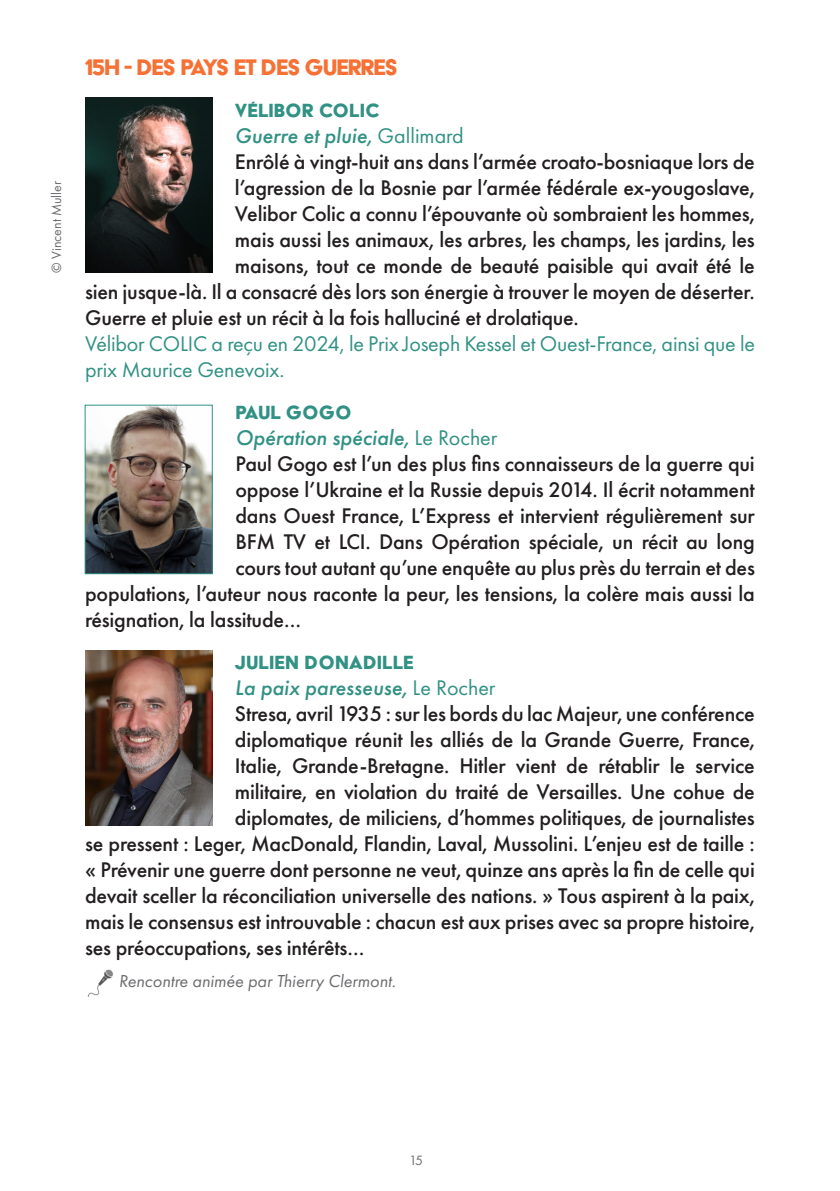
<style>
.page{position:relative;width:840px;height:1191px;background:#fff}
.page>*{position:absolute;margin:0;border:0;box-sizing:border-box;transform-origin:0 0}
.t1{font:26px "Acier BAT Text Solid";letter-spacing:-.04em;color:#f77034}
.t2{font:500 22px "Futura PT";letter-spacing:-.01em;color:#231f20}
.t3{font:22px/26px "Futura PT";letter-spacing:-.01em;color:#319184}
.t4{font:italic 500 22px "Futura PT";color:#319184}
.t5{font:22px "Acier BAT Text Solid";color:#319184}
.t6{font:italic 18px "Futura PT";color:#6c6d70}
.t7{font:14px "Futura PT";color:#6c6d70}
.s1{font-weight:400;font-style:normal}
</style>
<div class="page">
<img style="left:85px;top:98px;width:127px;height:175px">
<img style="left:88px;top:969px;width:25px;height:27px">
<img style="left:87px;top:407px;width:124px;height:165px">
<div style="left:85px;top:405px;width:128px;height:169px;border:1px solid #319184"></div>
<img style="left:85px;top:650px;width:127px;height:175px">
<p class="t7" style="left:48px;top:273px;width:93px;rotate:-90deg">© Vincent Muller</p>
<p class="t1" style="left:85px;top:53px;width:314px">15H - DES PAYS ET DES GUERRES</p>
<p class="t5" style="left:235px;top:99px;width:146px">VÉLIBOR COLIC</p>
<p class="t4" style="left:235px;top:122px;width:230px">Guerre et pluie, <span class="s1">Gallimard</span></p>
<p class="t2" style="left:235px;top:148px;width:521px">Enrôlé à vingt-huit ans dans l’armée croato-bosniaque lors de</p>
<p class="t2" style="left:235px;top:174px;width:521px">l’agression de la Bosnie par l’armée fédérale ex-yougoslave,</p>
<p class="t2" style="left:235px;top:200px;width:521px">Velibor Colic a connu l’épouvante où sombraient les hommes,</p>
<p class="t2" style="left:235px;top:226px;width:521px">mais aussi les animaux, les arbres, les champs, les jardins, les</p>
<p class="t2" style="left:235px;top:252px;width:521px">maisons, tout ce monde de beauté paisible qui avait été le</p>
<p class="t2" style="left:85px;top:278px;width:671px">sien jusque-là. Il a consacré dès lors son énergie à trouver le moyen de déserter.</p>
<p class="t2" style="left:85px;top:304px;width:495px">Guerre et pluie est un récit à la fois halluciné et drolatique.</p>
<p class="t3" style="left:85px;top:330px;width:671px">Vélibor COLIC a reçu en 2024, le Prix Joseph Kessel et Ouest-France, ainsi que le prix Maurice Genevoix.</p>
<p class="t5" style="left:235px;top:401px;width:118px">PAUL GOGO</p>
<p class="t4" style="left:235px;top:424px;width:263px">Opération spéciale, <span class="s1">Le Rocher</span></p>
<p class="t2" style="left:235px;top:450px;width:520px">Paul Gogo est l’un des plus fins connaisseurs de la guerre qui</p>
<p class="t2" style="left:235px;top:476px;width:520px">oppose l’Ukraine et la Russie depuis 2014. Il écrit notamment</p>
<p class="t2" style="left:235px;top:502px;width:520px">dans Ouest France, L’Express et intervient régulièrement sur</p>
<p class="t2" style="left:235px;top:528px;width:520px">BFM TV et LCI. Dans Opération spéciale, un récit au long</p>
<p class="t2" style="left:235px;top:554px;width:520px">cours tout autant qu’une enquête au plus près du terrain et des</p>
<p class="t2" style="left:85px;top:580px;width:670px">populations, l’auteur nous raconte la peur, les tensions, la colère mais aussi la</p>
<p class="t2" style="left:85px;top:606px;width:218px">résignation, la lassitude…</p>
<p class="t5" style="left:235px;top:651px;width:180px">JULIEN DONADILLE</p>
<p class="t4" style="left:235px;top:674px;width:262px">La paix paresseuse, <span class="s1">Le Rocher</span></p>
<p class="t2" style="left:235px;top:700px;width:521px">Stresa, avril 1935 : sur les bords du lac Majeur, une conférence</p>
<p class="t2" style="left:235px;top:726px;width:521px">diplomatique réunit les alliés de la Grande Guerre, France,</p>
<p class="t2" style="left:235px;top:752px;width:521px">Italie, Grande-Bretagne. Hitler vient de rétablir le service</p>
<p class="t2" style="left:235px;top:778px;width:521px">militaire, en violation du traité de Versailles. Une cohue de</p>
<p class="t2" style="left:235px;top:804px;width:521px">diplomates, de miliciens, d’hommes politiques, de journalistes</p>
<p class="t2" style="left:85px;top:830px;width:670px">se pressent : Leger, MacDonald, Flandin, Laval, Mussolini. L’enjeu est de taille :</p>
<p class="t2" style="left:85px;top:856px;width:671px">« Prévenir une guerre dont personne ne veut, quinze ans après la fin de celle qui</p>
<p class="t2" style="left:85px;top:882px;width:670px">devait sceller la réconciliation universelle des nations. » Tous aspirent à la paix,</p>
<p class="t2" style="left:85px;top:908px;width:670px">mais le consensus est introuvable : chacun est aux prises avec sa propre histoire,</p>
<p class="t2" style="left:85px;top:934px;width:281px">ses préoccupations, ses intérêts…</p>
<p class="t6" style="left:119px;top:970px;width:278px">Rencontre animée par Thierry Clermont.</p>
<p class="t7" style="left:409px;top:1152px;width:16px">15</p>
</div>
